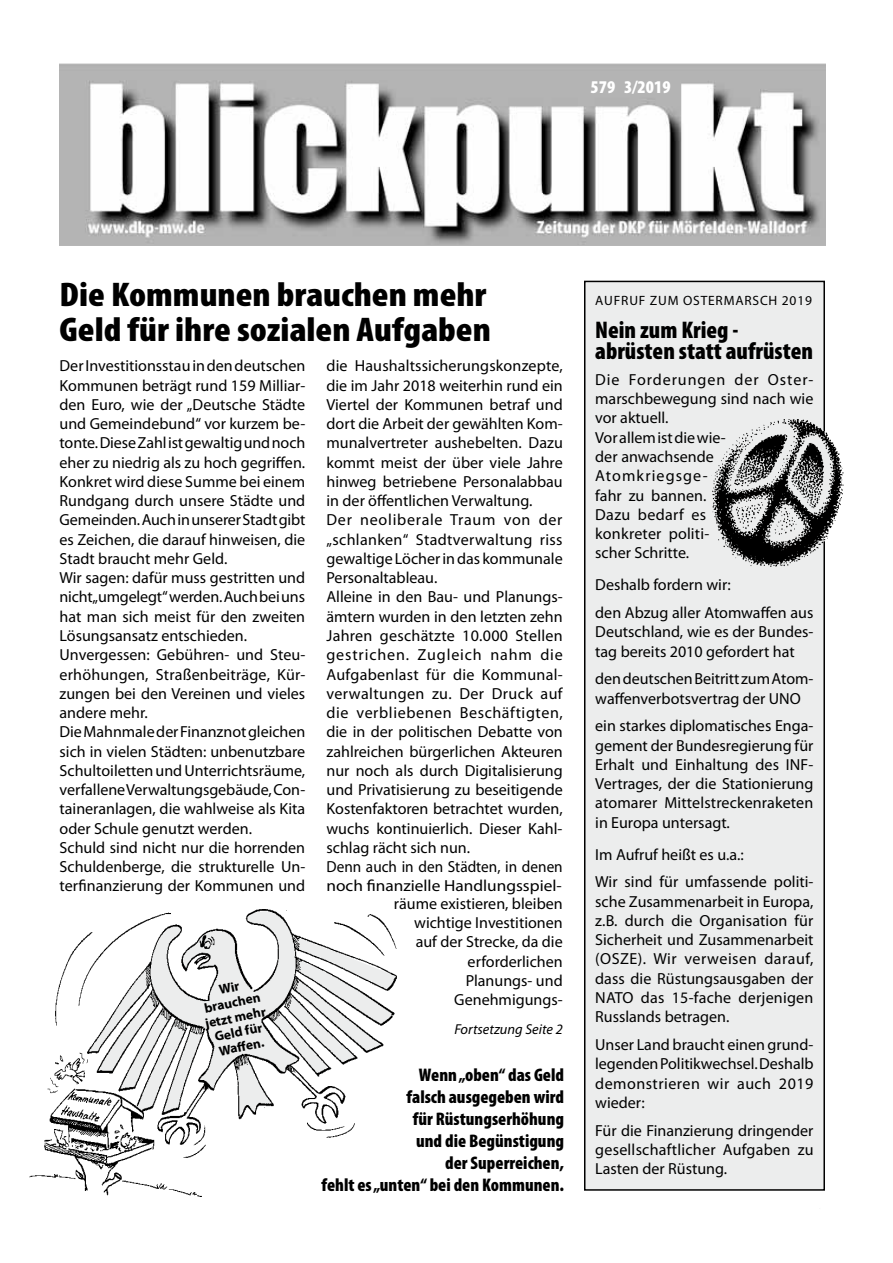
<style>
.page{position:relative;width:893px;height:1263px;background:#fff}
.page>*{position:absolute;margin:0;border:0;box-sizing:border-box;transform-origin:0 0}
.t1{font:900 condensed 34.35px/34.5px "Myriad Pro";color:#000;scale:1.1 1}
.t2{font:900 condensed 24.15px/21px "Myriad Pro";color:#000}
.t3{font:900 condensed 18.3px/21.9px "Myriad Pro";color:#000;text-align:right}
.t4{font:900 condensed 18px "Myriad Pro";color:#fff}
.t5{font:16.05px/19.2px "Myriad Pro";color:#000}
.t6{font:italic 14.4px "Myriad Pro";color:#000}
.t7{font:700 13.5px/15px "Myriad Pro";color:#000;text-align:center}
.t8{font:13.5px "Myriad Pro";letter-spacing:.06em;color:#000}
</style>
<div class="page">
<div style="left:585px;top:281px;width:239px;height:909px;background:#eceded"></div>
<div style="left:584px;top:281px;width:241px;height:910px;border:2px solid #000"></div>
<img style="left:60px;top:64px;width:766px;height:182px">
<img style="left:711px;top:419px;width:133px;height:147px">
<img style="left:30px;top:909px;width:367px;height:287px">
<svg style="left:195px;top:987px;width:75px;height:60px;background:#e2e2e2"></svg>
<p class="t4" style="left:591px;top:77px;width:81px">579 3/2019</p>
<h1 class="t1" style="left:60px;top:278px;width:394px">Die Kommunen brauchen mehr<br>Geld für ihre sozialen Aufgaben</h1>
<p class="t5" style="left:60px;top:356px;width:247px">Der Investitionsstau in den deutschen Kommunen beträgt rund 159 Milliar&shy;den Euro, wie der „Deutsche Städte und Gemeindebund“ vor kurzem be&shy;tonte. Diese Zahl ist gewaltig und noch eher zu niedrig als zu hoch gegriffen.<br>Konkret wird diese Summe bei einem Rundgang durch unsere Städte und Gemeinden. Auch in unserer Stadt gibt es Zeichen, die darauf hinweisen, die Stadt braucht mehr Geld.<br>Wir sagen: dafür muss gestritten und nicht „umgelegt“ werden. Auch bei uns hat man sich meist für den zweiten Lösungsansatz entschieden.<br>Unvergessen: Gebühren- und Steu&shy;erhöhungen, Straßenbeiträge, Kür&shy;zungen bei den Vereinen und vieles andere mehr.<br>Die Mahnmale der Finanznot gleichen sich in vielen Städten: unbenutzbare Schultoiletten und Unterrichtsräume, verfallene Verwaltungsgebäude, Con&shy;taineranlagen, die wahlweise als Kita oder Schule genutzt werden.<br>Schuld sind nicht nur die horrenden Schuldenberge, die strukturelle Un&shy;terfinanzierung der Kommunen und</p>
<p class="t5" style="left:326px;top:356px;width:238px">die Haushaltssicherungskonzepte, die im Jahr 2018 weiterhin rund ein<br>Viertel der Kommunen betraf und dort die Arbeit der gewählten Kom&shy;munalvertreter aushebelten. Dazu kommt meist der über viele Jahre hinweg betriebene Personalabbau in der öffentlichen Verwaltung.<br>Der neoliberale Traum von der „schlanken“ Stadtverwaltung riss gewaltige Löcher in das kommunale<br>Personaltableau.<br>Alleine in den Bau- und Planungs&shy;ämtern wurden in den letzten zehn<br>Jahren geschätzte 10.000 Stellen gestrichen. Zugleich nahm die<br>Aufgabenlast für die Kommunal&shy;verwaltungen zu. Der Druck auf die verbliebenen Beschäftigten, die in der politischen Debatte von zahlreichen bürgerlichen Akteuren nur noch als durch Digitalisierung und Privatisierung zu beseitigende<br>Kostenfaktoren betrachtet wurden, wuchs kontinuierlich. Dieser Kahl&shy;schlag rächt sich nun.<br>Denn auch in den Städten, in denen noch finanzielle Handlungsspiel-</p>
<p class="t7" style="left:197px;top:987px;width:63px;rotate:-12deg">Wir brauchen jetzt mehr<br>Geld für<br>Waff en.</p>
<p class="t5" style="left:394px;top:894px;width:170px;text-align:right">räume existieren, bleiben wichtige Investitionen auf der Strecke, da die erforderlichen<br>Planungs- und<br>Genehmigungs-</p>
<p class="t6" style="left:454px;top:1020px;width:110px">Fortsetzung Seite 2</p>
<p class="t3" style="left:322px;top:1064px;width:244px">Wenn „oben“ das Geld<br>falsch ausgegeben wird<br>für Rüstungserhöhung<br>und die Begünstigung<br>der Superreichen,<br>fehlt es „unten“ bei den Kommunen.</p>
<p class="t8" style="left:595px;top:293px;width:18px">Aufruf</p>
<p class="t8" style="left:650px;top:293px;width:11px">zum</p>
<p class="t8" style="left:683px;top:293px;width:20px">Ostermarsch</p>
<p class="t8" style="left:782px;top:293px;width:32px">2019</p>
<h2 class="t2" style="left:595px;top:320px;width:219px">Nein zum Krieg - abrüsten statt aufrüsten</h2>
<p class="t5" style="left:595px;top:370px;width:220px">Die Forderungen der Oster&shy;marschbewegung sind nach wie vor aktuell.<br>Vor allem ist die wie-<br>der anwachsende<br>Atomkriegsge-<br>fahr zu bannen.<br>Dazu bedarf es<br>konkreter politi-<br>scher Schritte.</p>
<p class="t5" style="left:595px;top:571px;width:220px;line-height:27.8px">Deshalb fordern wir:<br>den Abzug aller Atomwaffen aus</p>
<p class="t5" style="left:595px;top:622px;width:220px">Deutschland, wie es der Bundes&shy;tag bereits 2010 gefordert hat</p>
<p class="t5" style="left:595px;top:669px;width:220px">den deutschen Beitritt zum Atom&shy;waffenverbotsvertrag der UNO</p>
<p class="t5" style="left:595px;top:716px;width:220px;text-align:justify">ein starkes diplomatisches Enga&shy;gement der Bundesregierung für Erhalt und Einhaltung des INF-Vertrages, der die Stationierung atomarer Mittelstreckenraketen in Europa untersagt.</p>
<p class="t5" style="left:595px;top:840px;width:220px;line-height:27.8px">Im Aufruf heißt es u.a.:<br>Wir sind für umfassende politi-</p>
<p class="t5" style="left:595px;top:891px;width:220px;text-align:justify">sche Zusammenarbeit in Europa, z.B. durch die Organisation für Sicherheit und Zusammenarbeit (OSZE). Wir verweisen darauf, dass die Rüstungsausgaben der NATO das 15-fache derjenigen Russlands betragen.</p>
<p class="t5" style="left:595px;top:1035px;width:220px;text-align:justify">Unser Land braucht einen grund&shy;legenden Politikwechsel. Deshalb demonstrieren wir auch 2019 wieder:</p>
<p class="t5" style="left:595px;top:1120px;width:220px;text-align:justify">Für die Finanzierung dringender gesellschaftlicher Aufgaben zu Lasten der Rüstung.</p>
</div>
